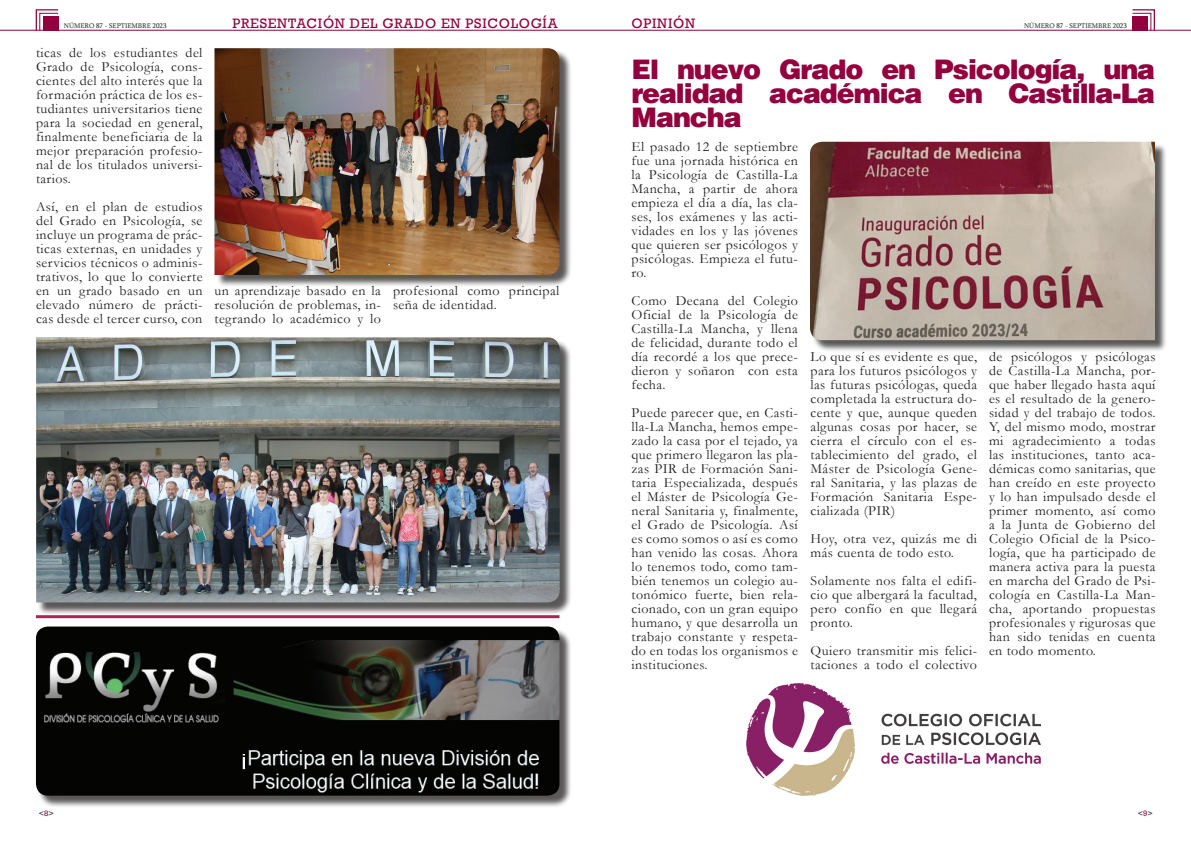
<style>
.page{position:relative;width:1191px;height:842px;background:#fff}
.page>*{position:absolute;margin:0;border:0;box-sizing:border-box;transform-origin:0 0}
.t1{font:900 27px/24px "Helvetica";letter-spacing:-.04em;color:#94003e;text-align:justify}
.t2{font:14px/14px "Garamond";letter-spacing:.03em;color:#231f20;text-align:justify}
.t3{font:14px "Rockwell";letter-spacing:.05em;color:#94003e}
.t4{font:8px "Rockwell";color:#231f20}
.t5{font:7px "Sylfaen";color:#231f20}
.s1{color:#94003e}
</style>
<div class="page">
<hr style="left:0;top:30px;width:1191px;height:1px;background:#94003e">
<svg style="left:35px;top:9px;width:24px;height:22px"></svg>
<svg style="left:1131px;top:9px;width:24px;height:22px"></svg>
<div style="left:216px;top:50px;width:356px;height:237px;background:#231f20;opacity:.75"></div>
<img style="left:214px;top:48px;width:345px;height:227px">
<div style="left:811px;top:143px;width:356px;height:210px;background:#231f20;opacity:.75"></div>
<img style="left:810px;top:142px;width:345px;height:198px">
<hr style="left:36px;top:615px;width:523px;height:3px;background:#ac2551">
<div style="left:38px;top:339px;width:534px;height:276px;background:#231f20;opacity:.75"></div>
<img style="left:36px;top:337px;width:523px;height:265px">
<div style="left:37px;top:628px;width:535px;height:180px;background:#231f20;opacity:.75"></div>
<img style="left:36px;top:626px;width:523px;height:170px">
<img style="left:746px;top:683px;width:295px;height:113px">
<p class="t3" style="left:631px;top:15px;width:65px">OPINIÓN</p>
<h1 class="t1" style="left:631px;top:57px;width:525px">El nuevo Grado en Psicología, una realidad académica en Castilla-La Mancha</h1>
<p class="t2" style="left:631px;top:139px;width:168px">El pasado 12 de septiembre fue una jornada histórica en la Psicología de Castilla-La Mancha, a partir de ahora empieza el día a día, las cla&shy;ses, los exámenes y las acti&shy;vidades en los y las jóvenes que quieren ser psicólogos y psicólogas. Empieza el futu&shy;ro.</p>
<p class="t2" style="left:631px;top:293px;width:168px">Como Decana del Colegio Oficial de la Psicología de Castilla-La Mancha, y llena de felicidad, durante todo el día recordé a los que prece&shy;dieron y soñaron con esta fecha.</p>
<p class="t2" style="left:631px;top:405px;width:168px">Puede parecer que, en Casti&shy;lla-La Mancha, hemos empe&shy;zado la casa por el tejado, ya que primero llegaron las pla&shy;zas PIR de Formación Sani&shy;taria Especializada, después el Máster de Psicología Ge&shy;neral Sanitaria y, finalmente, el Grado de Psicología. Así es como somos o así es como han venido las cosas. Ahora lo tenemos todo, como tam&shy;bién tenemos un colegio au&shy;tonómico fuerte, bien rela&shy;cionado, con un gran equipo humano, y que desarrolla un trabajo constante y respeta&shy;do en todas los organismos e instituciones.</p>
<p class="t5" style="left:64px;top:21px;width:104px">NÚMERO 87 - SEPTIEMBRE 2023</p>
<p class="t3" style="left:232px;top:15px;width:19px">PRESENTACI</p>
<p class="t3" style="left:323px;top:15px;width:38px">ÓN DEL</p>
<p class="t3" style="left:382px;top:15px;width:12px">GRADO</p>
<p class="t3" style="left:441px;top:15px;width:44px">EN PSICOLOG</p>
<p class="t3" style="left:542px;top:15px;width:17px">ÍA</p>
<p class="t5" style="left:1024px;top:21px;width:104px">NÚMERO 87 - SEPTIEMBRE 2023</p>
<p class="t2" style="left:36px;top:46px;width:168px">ticas de los estudiantes del Grado de Psicología, cons&shy;cientes del alto interés que la formación práctica de los es&shy;tudiantes universitarios tiene para la sociedad en general, finalmente beneficiaria de la mejor preparación profesio&shy;nal de los titulados universi&shy;tarios.</p>
<p class="t2" style="left:36px;top:200px;width:168px">Así, en el plan de estudios del Grado en Psicología, se incluye un programa de prác&shy;ticas externas, en unidades y servicios técnicos o adminis&shy;trativos, lo que lo convierte en un grado basado en un elevado número de prácti&shy;cas desde el tercer curso, con</p>
<p class="t2" style="left:214px;top:284px;width:168px">un aprendizaje basado en la resolución de problemas, in&shy;tegrando lo académico y lo</p>
<p class="t2" style="left:393px;top:284px;width:168px">profesional como principal seña de identidad.</p>
<p class="t2" style="left:810px;top:349px;width:168px">Lo que sí es evidente es que, para los futuros psicólogos y las futuras psicólogas, queda completada la estructura do&shy;cente y que, aunque queden algunas cosas por hacer, se cierra el círculo con el es&shy;tablecimiento del grado, el Máster de Psicología Gene&shy;ral Sanitaria, y las plazas de Formación Sanitaria Espe&shy;cializada (PIR)</p>
<p class="t2" style="left:810px;top:531px;width:168px">Hoy, otra vez, quizás me di más cuenta de todo esto.</p>
<p class="t2" style="left:810px;top:573px;width:168px">Solamente nos falta el edifi&shy;cio que albergará la facultad, pero confío en que llegará pronto.</p>
<p class="t2" style="left:810px;top:643px;width:168px">Quiero transmitir mis felici&shy;taciones a todo el colectivo</p>
<p class="t2" style="left:989px;top:349px;width:168px">de psicólogos y psicólogas de Castilla-La Mancha, por&shy;que haber llegado hasta aquí es el resultado de la genero&shy;sidad y del trabajo de todos.<br>Y, del mismo modo, mostrar mi agradecimiento a todas las instituciones, tanto aca&shy;démicas como sanitarias, que han creído en este proyecto y lo han impulsado desde el primer momento, así como a la Junta de Gobierno del Colegio Oficial de la Psico&shy;logía, que ha participado de manera activa para la puesta en marcha del Grado de Psi&shy;cología en Castilla-La Man&shy;cha, aportando propuestas profesionales y rigurosas que han sido tenidas en cuenta en todo momento.</p>
<p class="t4" style="left:39px;top:808px;width:17px">&lt;<span class="s1">8</span>&gt;</p>
<p class="t4" style="left:1137px;top:808px;width:17px">&lt;<span class="s1">9</span>&gt;</p>
</div>
